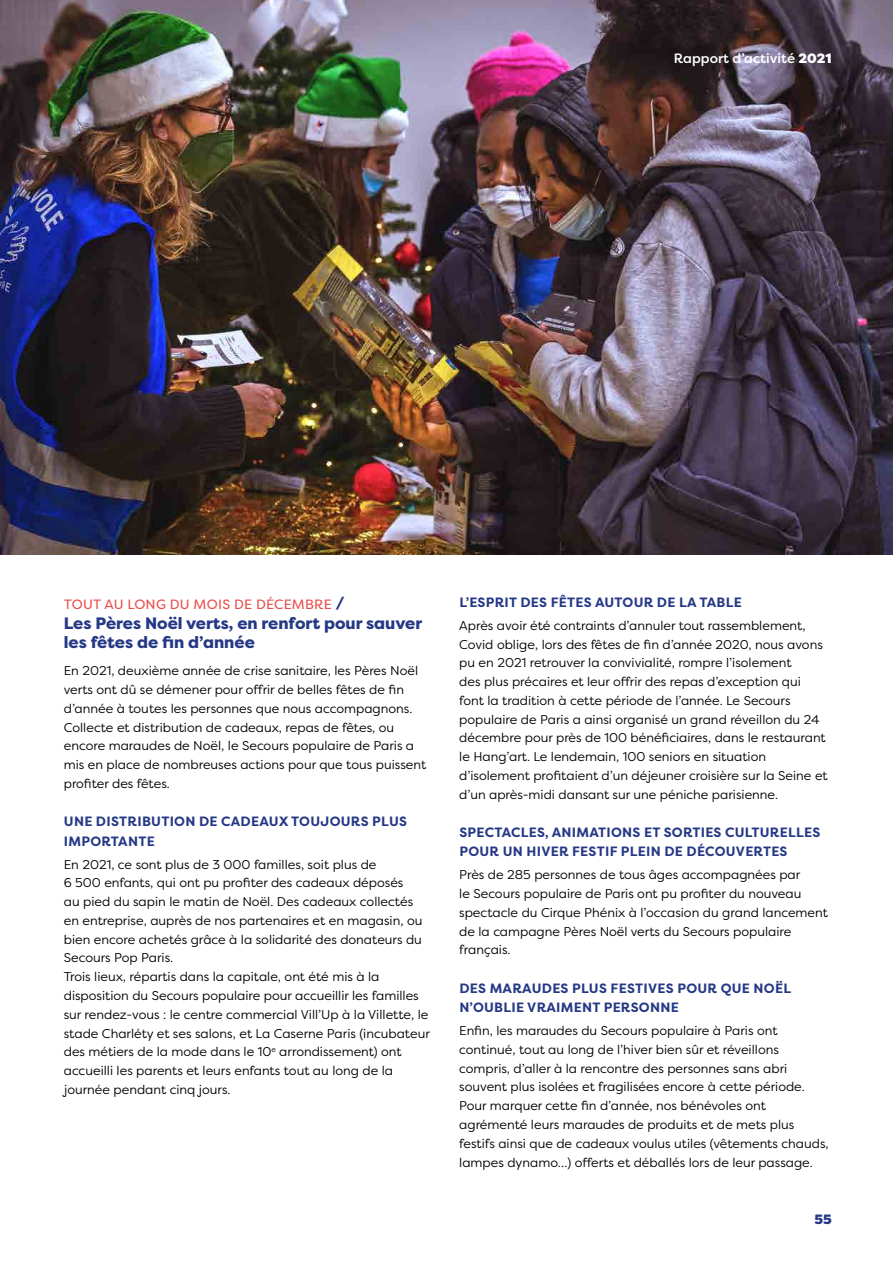
<style>
.page{position:relative;width:893px;height:1263px;background:#fff}
.page>*{position:absolute;margin:0;border:0;box-sizing:border-box;transform-origin:0 0}
.t1{font:800 16.5px/19.5px "Filson Pro";color:#253885}
.t2{font:700 13.5px/19.5px "Filson Pro";letter-spacing:.02em;color:#253885}
.t3{font:13.5px "Filson Pro";letter-spacing:.02em;color:#e94e4b}
.t4{font:500 13.5px "Filson Pro";color:#fff}
.t5{font:900 13.5px "Filson Pro";color:#253885}
.t6{font:12.75px/18.8px "Filson Pro";color:#000}
.s1{font-weight:900}
.s2{font-weight:800;font-size:16.5px;color:#253885}
</style>
<div class="page">
<img style="left:1px;top:0;width:892px;height:554px">
<p class="t4" style="left:674px;top:49px;width:159px">Rapport d’activité <span class="s1">2021</span></p>
<p class="t3" style="left:64px;top:595px;width:282px">TOUT AU LONG DU MOIS DE DÉCEMBRE <span class="s2">/</span></p>
<p class="t1" style="left:64px;top:613px;width:360px">Les Pères Noël verts, en renfort pour sauver les fêtes de fin d’année</p>
<p class="t6" style="left:64px;top:661px;width:364px">En 2021, deuxième année de crise sanitaire, les Pères Noël verts ont dû se démener pour offrir de belles fêtes de fin d’année à toutes les personnes que nous accompagnons.<br>Collecte et distribution de cadeaux, repas de fêtes, ou encore maraudes de Noël, le Secours populaire de Paris a mis en place de nombreuses actions pour que tous puissent profiter des fêtes.</p>
<p class="t2" style="left:64px;top:812px;width:345px">UNE DISTRIBUTION DE CADEAUX TOUJOURS PLUS<br>IMPORTANTE</p>
<p class="t6" style="left:64px;top:854px;width:368px">En 2021, ce sont plus de 3 000 familles, soit plus de<br>6 500 enfants, qui ont pu profiter des cadeaux déposés<br>au pied du sapin le matin de Noël. Des cadeaux collectés en entreprise, auprès de nos partenaires et en magasin, ou bien encore achetés grâce à la solidarité des donateurs du Secours Pop Paris.<br>Trois lieux, répartis dans la capitale, ont été mis à la disposition du Secours populaire pour accueillir les familles sur rendez-vous : le centre commercial Vill’Up à la Villette, le stade Charléty et ses salons, et La Caserne Paris (incubateur des métiers de la mode dans le 10<sup>e</sup> arrondissement) ont accueilli les parents et leurs enfants tout au long de la journée pendant cinq jours.</p>
<p class="t2" style="left:459px;top:593px;width:284px">L’ESPRIT DES FÊTES AUTOUR DE LA TABLE</p>
<p class="t6" style="left:459px;top:616px;width:370px">Après avoir été contraints d’annuler tout rassemblement, Covid oblige, lors des fêtes de fin d’année 2020, nous avons pu en 2021 retrouver la convivialité, rompre l’isolement<br>des plus précaires et leur offrir des repas d’exception qui font la tradition à cette période de l’année. Le Secours populaire de Paris a ainsi organisé un grand réveillon du 24 décembre pour près de 100 bénéficiaires, dans le restaurant le Hang’art. Le lendemain, 100 seniors en situation d’isolement profitaient d’un déjeuner croisière sur la Seine et d’un après-midi dansant sur une péniche parisienne.</p>
<p class="t2" style="left:459px;top:823px;width:362px">SPECTACLES, ANIMATIONS ET SORTIES CULTURELLES<br>POUR UN HIVER FESTIF PLEIN DE DÉCOUVERTES</p>
<p class="t6" style="left:459px;top:865px;width:370px">Près de 285 personnes de tous âges accompagnées par<br>le Secours populaire de Paris ont pu profiter du nouveau spectacle du Cirque Phénix à l’occasion du grand lancement de la campagne Pères Noël verts du Secours populaire français.</p>
<p class="t2" style="left:459px;top:978px;width:333px">DES MARAUDES PLUS FESTIVES POUR QUE NOËL<br>N’OUBLIE VRAIMENT PERSONNE</p>
<p class="t6" style="left:459px;top:1021px;width:371px">Enfin, les maraudes du Secours populaire à Paris ont continué, tout au long de l’hiver bien sûr et réveillons compris, d’aller à la rencontre des personnes sans abri souvent plus isolées et fragilisées encore à cette période.<br>Pour marquer cette fin d’année, nos bénévoles ont agrémenté leurs maraudes de produits et de mets plus festifs ainsi que de cadeaux voulus utiles (vêtements chauds, lampes dynamo…) offerts et déballés lors de leur passage.</p>
<p class="t5" style="left:814px;top:1211px;width:19px">55</p>
</div>
